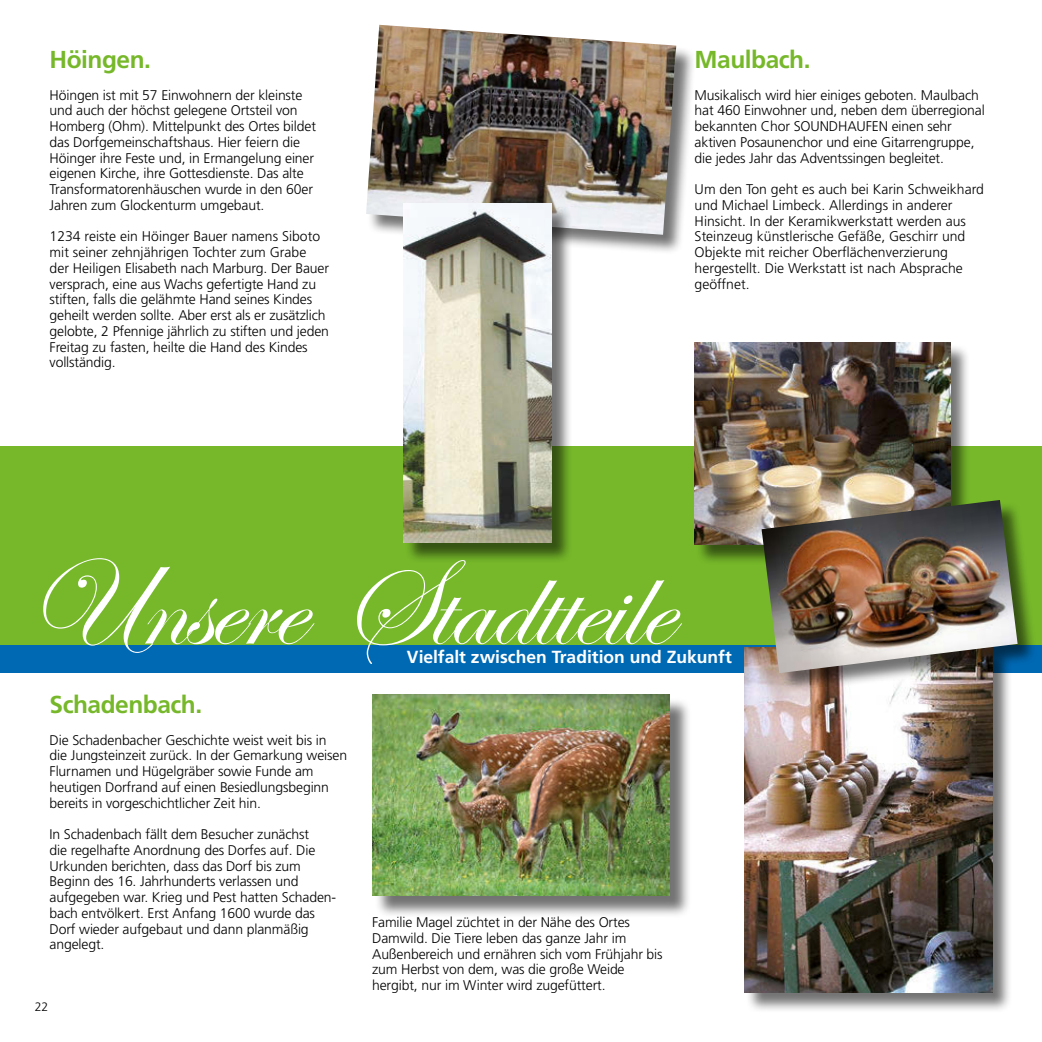
<style>
.page{position:relative;width:1042px;height:1042px;background:#fff}
.page>*{position:absolute;margin:0;border:0;box-sizing:border-box;transform-origin:0 0}
.t1{font:126px "Edwardian Script ITC";letter-spacing:-.01em;color:#fff}
.t2{font:700 24.5px "Frutiger LT Pro";letter-spacing:-.02em;color:#76b82a}
.t3{font:700 17.5px "Frutiger LT Pro";color:#fff}
.t4{font:300 14px/15.8px "Frutiger LT Pro";letter-spacing:-.01em;color:#000}
.t5{font:300 12.25px "Frutiger LT Pro";color:#000}
</style>
<div class="page">
<div style="left:0;top:446px;width:1042px;height:199px;background:#76b82a"></div>
<div style="left:0;top:645px;width:1042px;height:27px;background:#0069b4"></div>
<div style="left:745px;top:648px;width:267px;height:365px;background:#000;opacity:.55"></div>
<img style="left:744px;top:647px;width:248px;height:345px">
<div style="left:695px;top:343px;width:275px;height:222px;background:#000;opacity:.55"></div>
<img style="left:694px;top:342px;width:256px;height:202px">
<div style="left:367px;top:26px;width:329px;height:229px;background:#000;opacity:.55"></div>
<img style="left:366px;top:25px;width:310px;height:210px">
<div style="left:762px;top:501px;width:275px;height:192px;background:#000;opacity:.55"></div>
<img style="left:761px;top:500px;width:256px;height:173px">
<div style="left:374px;top:697px;width:318px;height:221px;background:#000;opacity:.55"></div>
<img style="left:372px;top:694px;width:298px;height:202px">
<div style="left:404px;top:204px;width:168px;height:359px;background:#000;opacity:.55"></div>
<img style="left:403px;top:203px;width:149px;height:339px">
<h2 class="t2" style="left:50px;top:45px;width:103px">Höingen.</h2>
<p class="t4" style="left:50px;top:87px;width:268px">Höingen ist mit 57 Einwohnern der kleinste und auch der höchst gelegene Ortsteil von Homberg (Ohm). Mittelpunkt des Ortes bildet das Dorfgemeinschaftshaus. Hier feiern die Höinger ihre Feste und, in Ermangelung einer eigenen Kirche, ihre Gottesdienste. Das alte Transformatorenhäuschen wurde in den 60er Jahren zum Glockenturm umgebaut.</p>
<p class="t4" style="left:50px;top:229px;width:281px">1234 reiste ein Höinger Bauer namens Siboto mit seiner zehnjährigen Tochter zum Grabe der Heiligen Elisabeth nach Marburg. Der Bauer versprach, eine aus Wachs gefertigte Hand zu stiften, falls die gelähmte Hand seines Kindes geheilt werden sollte. Aber erst als er zusätzlich gelobte, 2 Pfennige jährlich zu stiften und jeden Freitag zu fasten, heilte die Hand des Kindes vollständig.</p>
<h2 class="t2" style="left:694px;top:45px;width:117px">Maulbach.</h2>
<p class="t4" style="left:694px;top:87px;width:292px">Musikalisch wird hier einiges geboten. Maulbach hat 460 Einwohner und, neben dem überregional bekannten Chor SOUNDHAUFEN einen sehr aktiven Posaunenchor und eine Gitarrengruppe, die jedes Jahr das Adventssingen begleitet.</p>
<p class="t4" style="left:694px;top:181px;width:291px">Um den Ton geht es auch bei Karin Schweikhard und Michael Limbeck. Allerdings in anderer Hinsicht. In der Keramikwerkstatt werden aus Steinzeug künstlerische Gefäße, Geschirr und Objekte mit reicher Oberflächenverzierung hergestellt. Die Werkstatt ist nach Absprache geöffnet.</p>
<h1 class="t1" style="left:25px;top:535px;width:647px">Unsere Stadtteile</h1>
<p class="t3" style="left:407px;top:647px;width:326px">Vielfalt zwischen Tradition und Zukunft</p>
<h2 class="t2" style="left:50px;top:690px;width:154px">Schadenbach.</h2>
<p class="t4" style="left:50px;top:732px;width:299px">Die Schadenbacher Geschichte weist weit bis in die Jungsteinzeit zurück. In der Gemarkung weisen Flurnamen und Hügelgräber sowie Funde am heutigen Dorfrand auf einen Besiedlungsbeginn bereits in vorgeschichtlicher Zeit hin.</p>
<p class="t4" style="left:50px;top:826px;width:288px">In Schadenbach fällt dem Besucher zunächst<br>die regelhafte Anordnung des Dorfes auf. Die Urkunden berichten, dass das Dorf bis zum Beginn des 16. Jahrhunderts verlassen und aufgegeben war. Krieg und Pest hatten Schaden&shy;bach entvölkert. Erst Anfang 1600 wurde das Dorf wieder aufgebaut und dann planmäßig angelegt.</p>
<p class="t5" style="left:35px;top:1000px;width:15px">22</p>
<p class="t4" style="left:372px;top:914px;width:292px">Familie Magel züchtet in der Nähe des Ortes Damwild. Die Tiere leben das ganze Jahr im Außenbereich und ernähren sich vom Frühjahr bis zum Herbst von dem, was die große Weide hergibt, nur im Winter wird zugefüttert.</p>
</div>
